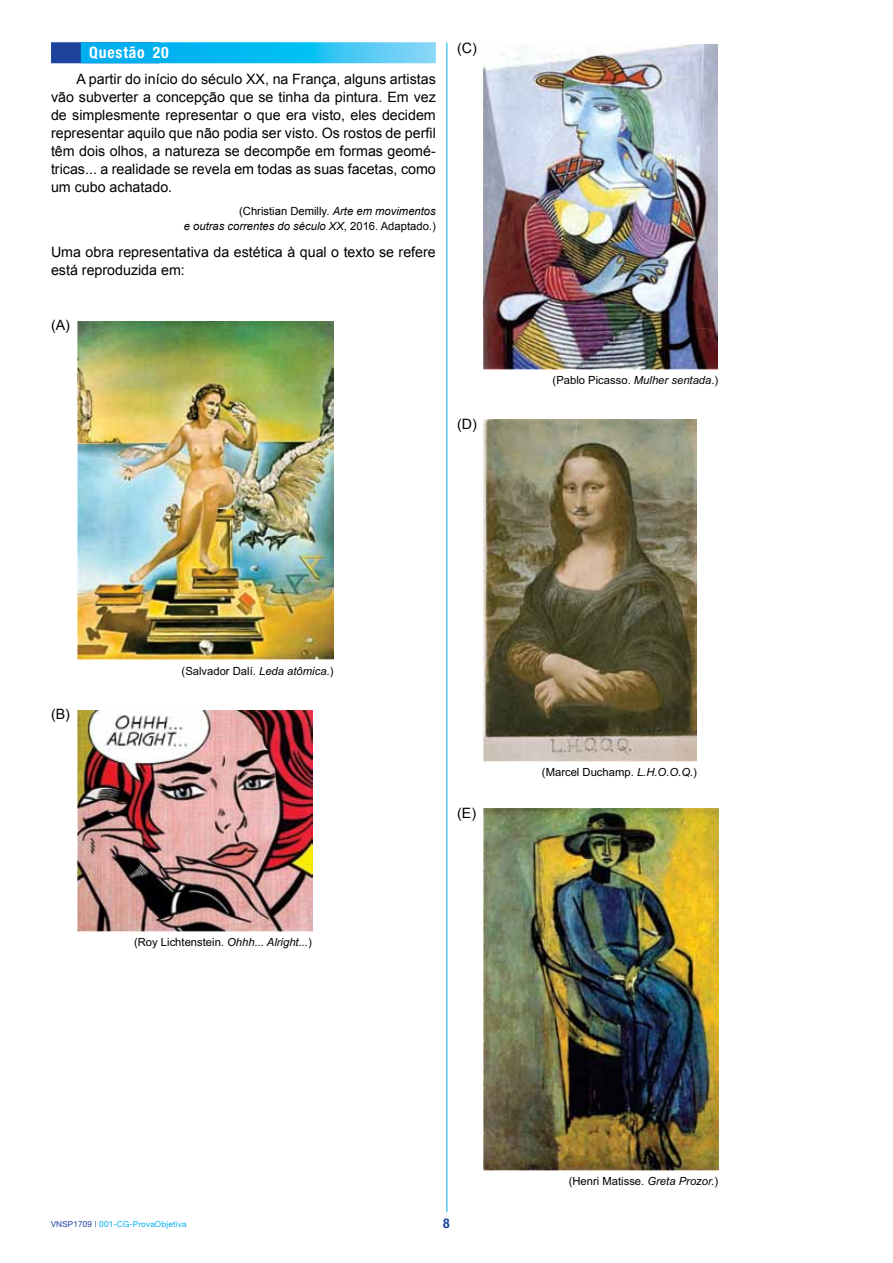
<style>
.page{position:relative;width:893px;height:1263px;background:#fff}
.page>*{position:absolute;margin:0;border:0;box-sizing:border-box;transform-origin:0 0}
.t1{font:700 condensed 15.75px "Helvetica Neue LT Std";color:#fff}
.t2{font:14.25px/18px "Arial";color:#000;text-align:justify}
.t3{font:700 condensed 13.5px "Helvetica Neue LT Std";color:#1c449c}
.t4{font:11.25px "Arial";color:#000}
.t5{font:italic 11.25px/15px "Arial";color:#000;text-align:right}
.t6{font:8.25px "Helvetica 55 Roman";letter-spacing:.02em;color:#00aeef}
.s1{font-style:normal}
.s2{font-style:italic}
.s3{color:#1c449c}
</style>
<div class="page">
<hr style="left:446px;top:43px;width:1px;height:1169px;background:#00aeef">
<img style="left:483px;top:44px;width:234px;height:325px">
<img style="left:484px;top:419px;width:213px;height:342px">
<img style="left:484px;top:808px;width:234px;height:362px">
<div style="left:51px;top:42px;width:108px;height:21px;background:#1c449c"></div>
<svg style="left:81px;top:42px;width:355px;height:21px"></svg>
<img style="left:78px;top:321px;width:255px;height:339px">
<img style="left:78px;top:710px;width:234px;height:221px">
<p class="t1" style="left:89px;top:43px;width:81px">Questão 20</p>
<p class="t2" style="left:51px;top:70px;width:386px;text-indent:26px">A partir do início do século XX, na França, alguns artistas vão subverter a concepção que se tinha da pintura. Em vez de simplesmente representar o que era visto, eles decidem representar aquilo que não podia ser visto. Os rostos de perfil têm dois olhos, a natureza se decompõe em formas geomé&shy;tricas... a realidade se revela em todas as suas facetas, como um cubo achatado.</p>
<p class="t5" style="left:184px;top:204px;width:254px"><span class="s1">(Christian Demilly.</span> Arte em movimentos<br>e outras correntes do século XX<span class="s1">, 2016. Adaptado.)</span></p>
<p class="t2" style="left:51px;top:243px;width:386px">Uma obra representativa da estética à qual o texto se refere está reproduzida em:</p>
<p class="t2" style="left:51px;top:316px;width:20px">(A)</p>
<p class="t2" style="left:457px;top:39px;width:21px">(C)</p>
<p class="t2" style="left:457px;top:415px;width:21px">(D)</p>
<p class="t4" style="left:553px;top:373px;width:167px">(Pablo Picasso. <span class="s2">Mulher sentada</span> )</p>
<p class="t4" style="left:711px;top:373px;width:5px">.</p>
<p class="t2" style="left:51px;top:705px;width:20px">(B)</p>
<p class="t4" style="left:182px;top:664px;width:153px">(Salvador Dalí. <span class="s2">Leda atômica.</span>)</p>
<p class="t4" style="left:134px;top:935px;width:179px">(Roy Lichtenstein. <span class="s2">Ohhh... Alright...</span>)</p>
<p class="t2" style="left:457px;top:804px;width:20px">(E)</p>
<p class="t4" style="left:542px;top:766px;width:157px">(Marcel Duchamp. <span class="s2">L.H.O.O.Q.</span>)</p>
<p class="t6" style="left:51px;top:1218px;width:137px"><span class="s3">VNSP1709 |</span> 001-CG-ProvaObjetiva</p>
<p class="t3" style="left:443px;top:1215px;width:8px">8</p>
<p class="t4" style="left:569px;top:1174px;width:151px">(Henri Matisse. <span class="s2">Greta Prozor.</span>)</p>
</div>
